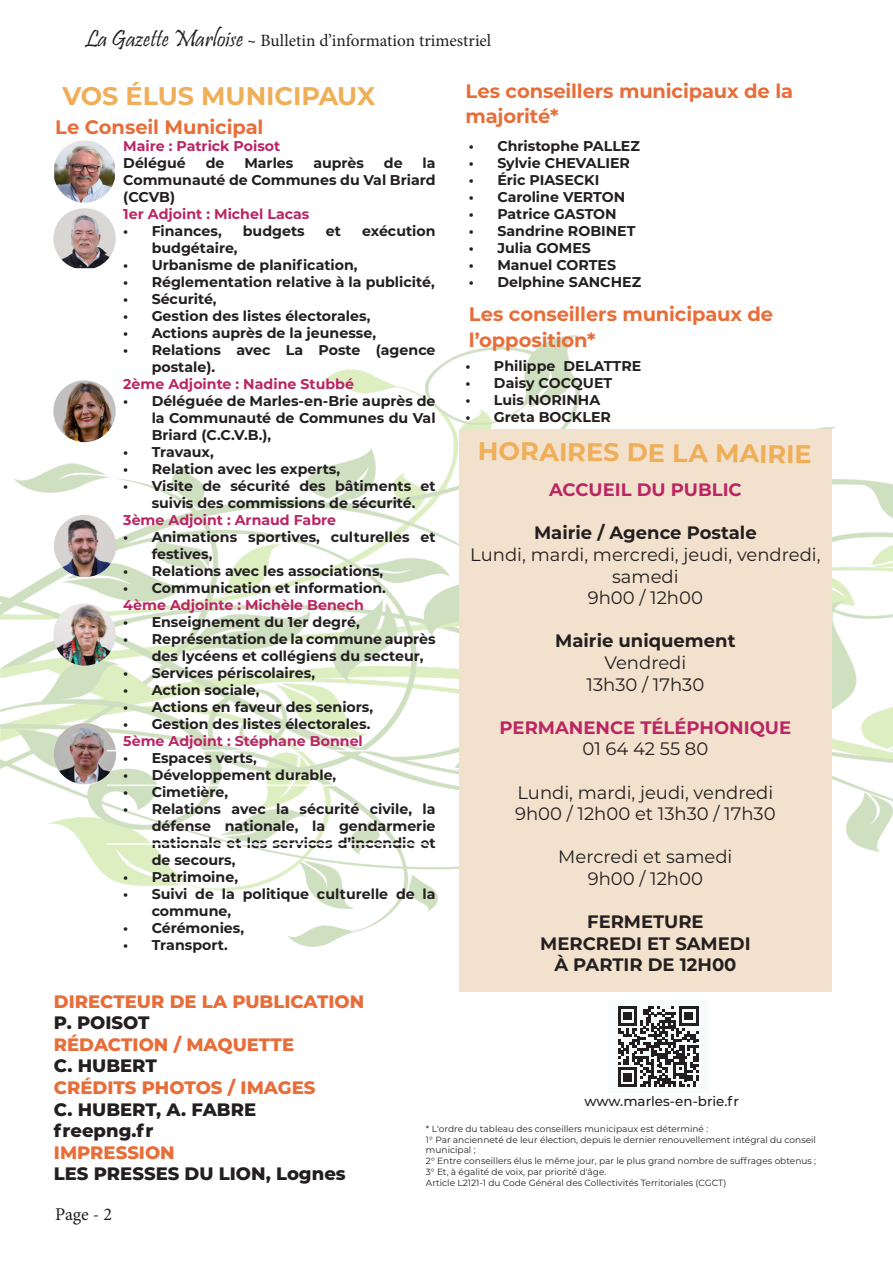
<style>
.page{position:relative;width:893px;height:1263px;background:#fff}
.page>*{position:absolute;margin:0;border:0;box-sizing:border-box;transform-origin:0 0}
.Box_04_Top{font:700 25.5px "Montserrat";letter-spacing:-.005em;color:#efae58}
.t1{font:700 19.5px/25.5px "Montserrat";letter-spacing:-.005em;color:#e76d39}
.t2{font:18px/21.6px "Montserrat";color:#231f20;text-align:center}
.t3{font:700 18px "Montserrat";color:#231f20}
.t4{font:800 18px "Montserrat";color:#e76d39}
.t5{font:800 18px "Montserrat";color:#231f20}
.t6{font:700 18px "Montserrat";color:#ba2564}
.t7{font:700 18px "Montserrat";color:#ba2563}
.t8{font:18px "Minion Pro";color:#231f20}
.t9{font:17.25px "Minion Pro";color:#231f20}
.t10{font:700 14.1px/17px "Montserrat";color:#231f20}
.t11{font:700 14.1px "Montserrat";color:#ba2563}
.t12{font:500 13.5px "Montserrat";color:#231f20}
.t13{font:9px/10.8px "Montserrat";color:#231f20}
.s1{font-family:"Pristina";font-size:24.15px}
</style>
<div class="page">
<img style="left:0;top:335px;width:893px;height:649px">
<div style="left:459px;top:429px;width:372px;height:563px;background:#f2e1cd"></div>
<div style="left:609px;top:1000px;width:100px;height:93px;background:#f9fcfc"></div>
<svg style="left:618px;top:1006px;width:80px;height:81px"></svg>
<img style="left:54px;top:140px;width:61px;height:63px">
<img style="left:53px;top:208px;width:63px;height:60px">
<img style="left:53px;top:380px;width:63px;height:62px;border-radius:31px">
<img style="left:54px;top:515px;width:62px;height:62px;border-radius:31px">
<img style="left:53px;top:603px;width:63px;height:63px;border-radius:31px">
<img style="left:54px;top:723px;width:62px;height:62px;border-radius:31px">
<hr style="left:107px;top:750px;width:320px;height:1px;background:#fff">
<hr style="left:107px;top:784px;width:320px;height:2px;background:#fff">
<hr style="left:107px;top:843px;width:320px;height:2px;background:#fff">
<p class="t9" style="left:85px;top:29px;width:408px"><span class="s1">La Gazette Marloise -</span> Bulletin d’information trimestriel</p>
<p class="Box_04_Top" style="left:62px;top:77px;width:314px">VOS ÉLUS MUNICIPAUX</p>
<p class="t1" style="left:55px;top:114px;width:210px">Le Conseil Municipal</p>
<p class="t11" style="left:123px;top:136px;width:159px">Maire : Patrick Poisot</p>
<p class="t10" style="left:123px;top:154px;width:64px">Délégué</p>
<p class="t10" style="left:206px;top:154px;width:20px">de</p>
<p class="t10" style="left:244px;top:154px;width:51px">Marles</p>
<p class="t10" style="left:313px;top:154px;width:52px">auprès</p>
<p class="t10" style="left:384px;top:154px;width:20px">de</p>
<p class="t10" style="left:123px;top:154px;width:314px;text-align:justify;text-indent:299px">la Communauté de Communes du Val Briard (CCVB)</p>
<p class="t11" style="left:123px;top:204px;width:188px">1er Adjoint : Michel Lacas</p>
<p class="t10" style="left:123px;top:222px;width:100px">• Finances,</p>
<p class="t10" style="left:243px;top:222px;width:63px">budgets</p>
<p class="t10" style="left:326px;top:222px;width:17px">et</p>
<p class="t10" style="left:362px;top:222px;width:75px">exécution</p>
<p class="t10" style="left:152px;top:239px;width:88px">budgétaire,</p>
<p class="t10" style="left:123px;top:256px;width:236px">• Urbanisme de planification,</p>
<p class="t10" style="left:123px;top:273px;width:313px">• Réglementation relative à la publicité,</p>
<p class="t10" style="left:123px;top:290px;width:95px">• Sécurité,</p>
<p class="t10" style="left:123px;top:307px;width:249px">• Gestion des listes électorales,</p>
<p class="t10" style="left:123px;top:324px;width:254px">• Actions auprès de la jeunesse,</p>
<p class="t10" style="left:152px;top:341px;width:285px;text-indent:-28px">• Relations avec La Poste (agence postale).</p>
<p class="t11" style="left:123px;top:374px;width:232px">2ème Adjointe : Nadine Stubbé</p>
<p class="t10" style="left:152px;top:392px;width:285px;text-align:justify;text-indent:-28px">• Déléguée de Marles-en-Brie auprès de la Communauté de Communes du Val Briard (C.C.V.B.),</p>
<p class="t10" style="left:123px;top:443px;width:92px">• Travaux,</p>
<p class="t10" style="left:123px;top:460px;width:218px">• Relation avec les experts,</p>
<p class="t10" style="left:123px;top:477px;width:314px;text-align:center">• Visite de sécurité des bâtiments et suivis des commissions de sécurité.</p>
<p class="t11" style="left:123px;top:510px;width:214px">3ème Adjoint : Arnaud Fabre</p>
<p class="t10" style="left:152px;top:528px;width:285px;text-indent:-28px">• Animations sportives, culturelles et festives,</p>
<p class="t10" style="left:123px;top:562px;width:261px">• Relations avec les associations,</p>
<p class="t10" style="left:123px;top:579px;width:264px">• Communication et information.</p>
<p class="t11" style="left:123px;top:595px;width:242px">4ème Adjointe : Michèle Benech</p>
<p class="t10" style="left:123px;top:613px;width:238px">• Enseignement du 1er degré,</p>
<p class="t10" style="left:152px;top:630px;width:285px;text-indent:-28px">• Représentation de la commune auprès des lycéens et collégiens du secteur,</p>
<p class="t10" style="left:123px;top:664px;width:193px">• Services périscolaires,</p>
<p class="t10" style="left:123px;top:681px;width:138px">• Action sociale,</p>
<p class="t10" style="left:123px;top:698px;width:251px">• Actions en faveur des seniors,</p>
<p class="t10" style="left:123px;top:715px;width:249px">• Gestion des listes électorales.</p>
<p class="t11" style="left:123px;top:731px;width:241px">5ème Adjoint : Stéphane Bonnel</p>
<p class="t10" style="left:123px;top:749px;width:135px">• Espaces verts,</p>
<p class="t10" style="left:123px;top:766px;width:215px">• Développement durable,</p>
<p class="t10" style="left:123px;top:783px;width:106px">• Cimetière,</p>
<p class="t10" style="left:152px;top:800px;width:285px;text-align:justify;text-indent:-28px">• Relations avec la sécurité civile, la défense nationale, la gendarmerie nationale et les services d’incendie et de secours,</p>
<p class="t10" style="left:123px;top:868px;width:116px">• Patrimoine,</p>
<p class="t10" style="left:152px;top:885px;width:285px;text-indent:-28px">• Suivi de la politique culturelle de la commune,</p>
<p class="t10" style="left:123px;top:919px;width:122px">• Cérémonies,</p>
<p class="t10" style="left:123px;top:936px;width:106px">• Transport.</p>
<p class="t1" style="left:466px;top:77px;width:329px">Les conseillers municipaux de la majorité*</p>
<p class="t10" style="left:469px;top:137px;width:172px">• Christophe PALLEZ</p>
<p class="t10" style="left:469px;top:154px;width:162px">• Sylvie CHEVALIER</p>
<p class="t10" style="left:469px;top:171px;width:132px">• Éric PIASECKI</p>
<p class="t10" style="left:469px;top:188px;width:158px">• Caroline VERTON</p>
<p class="t10" style="left:469px;top:205px;width:149px">• Patrice GASTON</p>
<p class="t10" style="left:469px;top:222px;width:168px">• Sandrine ROBINET</p>
<p class="t10" style="left:469px;top:239px;width:124px">• Julia GOMES</p>
<p class="t10" style="left:469px;top:256px;width:149px">• Manuel CORTES</p>
<p class="t10" style="left:469px;top:273px;width:174px">• Delphine SANCHEZ</p>
<p class="t1" style="left:469px;top:300px;width:306px">Les conseillers municipaux de l’opposition*</p>
<p class="t10" style="left:466px;top:357px;width:177px">• Philippe DELATTRE</p>
<p class="t10" style="left:466px;top:374px;width:148px">• Daisy COCQUET</p>
<p class="t10" style="left:466px;top:391px;width:136px">• Luis NORINHA</p>
<p class="t10" style="left:466px;top:408px;width:147px">• Greta BOCKLER</p>
<p class="Box_04_Top" style="left:478px;top:431px;width:335px;rotate:1deg">HORAIRES DE LA MAIRIE</p>
<p class="t7" style="left:549px;top:477px;width:194px">ACCUEIL DU PUBLIC</p>
<p class="t3" style="left:534px;top:520px;width:224px">Mairie / Agence Postale</p>
<p class="t2" style="left:470px;top:543px;width:352px">Lundi, mardi, mercredi, jeudi, vendredi, samedi</p>
<p class="t2" style="left:588px;top:586px;width:117px">9h00 / 12h00</p>
<p class="t3" style="left:555px;top:628px;width:182px">Mairie uniquement</p>
<p class="t2" style="left:604px;top:651px;width:83px">Vendredi</p>
<p class="t2" style="left:586px;top:673px;width:119px">13h30 / 17h30</p>
<p class="t6" style="left:500px;top:714px;width:293px">PERMANENCE TÉLÉPHONIQUE</p>
<p class="t2" style="left:582px;top:737px;width:127px">01 64 42 55 80</p>
<p class="t2" style="left:517px;top:781px;width:257px">Lundi, mardi, jeudi, vendredi</p>
<p class="t2" style="left:515px;top:802px;width:262px">9h00 / 12h00 et 13h30 / 17h30</p>
<p class="t2" style="left:558px;top:845px;width:176px">Mercredi et samedi</p>
<p class="t2" style="left:588px;top:867px;width:117px">9h00 / 12h00</p>
<p class="t3" style="left:587px;top:909px;width:118px">FERMETURE</p>
<p class="t3" style="left:540px;top:930px;width:212px">MERCREDI ET SAMEDI</p>
<p class="t3" style="left:554px;top:952px;width:184px">À PARTIR DE 12H00</p>
<p class="t4" style="left:54px;top:988px;width:312px">DIRECTEUR DE LA PUBLICATION</p>
<p class="t5" style="left:54px;top:1010px;width:97px">P. POISOT</p>
<p class="t4" style="left:54px;top:1031px;width:242px">RÉDACTION / MAQUETTE</p>
<p class="t5" style="left:54px;top:1053px;width:104px">C. HUBERT</p>
<p class="t4" style="left:54px;top:1074px;width:263px">CRÉDITS PHOTOS / IMAGES</p>
<p class="t5" style="left:54px;top:1096px;width:204px">C. HUBERT, A. FABRE</p>
<p class="t5" style="left:54px;top:1118px;width:101px">freepng.fr</p>
<p class="t4" style="left:54px;top:1139px;width:122px">IMPRESSION</p>
<p class="t5" style="left:54px;top:1161px;width:293px">LES PRESSES DU LION, Lognes</p>
<p class="t8" style="left:55px;top:1202px;width:58px">Page - 2</p>
<p class="t12" style="left:584px;top:1092px;width:156px">www.marles-en-brie.fr</p>
<p class="t13" style="left:426px;top:1123px;width:284px">* L'ordre du tableau des conseillers municipaux est déterminé :</p>
<p class="t13" style="left:426px;top:1134px;width:392px">1° Par ancienneté de leur élection, depuis le dernier renouvellement intégral du conseil municipal ;</p>
<p class="t13" style="left:426px;top:1155px;width:392px">2° Entre conseillers élus le même jour, par le plus grand nombre de suffrages obtenus ;</p>
<p class="t13" style="left:426px;top:1166px;width:182px">3° Et, à égalité de voix, par priorité d'âge.</p>
<p class="t13" style="left:426px;top:1177px;width:302px">Article L2121-1 du Code Général des Collectivités Territoriales (CGCT)</p>
</div>
